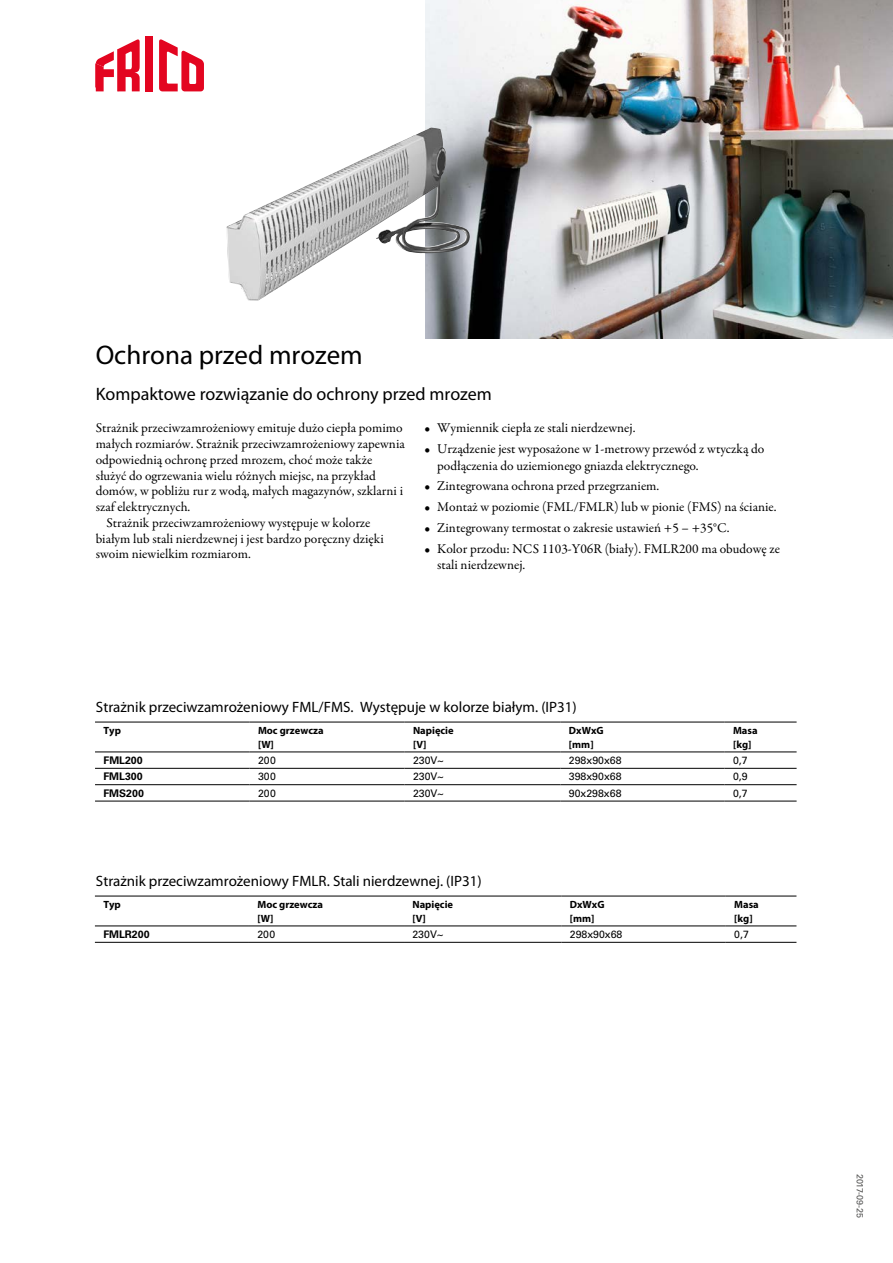
<style>
.page{position:relative;width:893px;height:1263px;background:#fff}
.page>*{position:absolute;margin:0;border:0;box-sizing:border-box;transform-origin:0 0}
.t1{font:27px "Myriad Pro";color:#000}
.t2{font:18px "Myriad Pro";color:#000}
.t3{font:15px "Myriad Pro";color:#000}
.t4{font:13.5px/16.5px "Garamond Premr Pro";color:#000}
.t5{font:700 10.5px/13.5px "Myriad Pro";color:#000}
.t6{font:10.5px "Univers";color:#000}
.t7{font:700 10.5px "Univers";color:#000}
.t8{font:9px "Univers";color:#525251}
</style>
<div class="page">
<img style="left:425px;top:0;width:468px;height:338px">
<img style="left:226px;top:128px;width:211px;height:173px">
<hr style="left:95px;top:896px;width:154px;height:1px;background:#000">
<hr style="left:249px;top:896px;width:155px;height:1px;background:#000">
<hr style="left:404px;top:896px;width:157px;height:1px;background:#000">
<hr style="left:561px;top:896px;width:165px;height:1px;background:#000">
<hr style="left:726px;top:896px;width:70px;height:1px;background:#000">
<hr style="left:95px;top:925px;width:154px;height:1px;background:#000">
<hr style="left:249px;top:925px;width:155px;height:1px;background:#000">
<hr style="left:404px;top:925px;width:157px;height:1px;background:#000">
<hr style="left:561px;top:925px;width:165px;height:1px;background:#000">
<hr style="left:726px;top:925px;width:70px;height:1px;background:#000">
<hr style="left:95px;top:942px;width:154px;height:1px;background:#000">
<hr style="left:249px;top:942px;width:155px;height:1px;background:#000">
<hr style="left:404px;top:942px;width:157px;height:1px;background:#000">
<hr style="left:561px;top:942px;width:165px;height:1px;background:#000">
<hr style="left:726px;top:942px;width:70px;height:1px;background:#000">
<hr style="left:95px;top:722px;width:155px;height:1px;background:#000">
<hr style="left:250px;top:722px;width:155px;height:1px;background:#000">
<hr style="left:405px;top:722px;width:155px;height:1px;background:#000">
<hr style="left:560px;top:722px;width:165px;height:1px;background:#000">
<hr style="left:725px;top:722px;width:72px;height:1px;background:#000">
<hr style="left:95px;top:751px;width:155px;height:1px;background:#000">
<hr style="left:250px;top:751px;width:155px;height:1px;background:#000">
<hr style="left:405px;top:751px;width:155px;height:1px;background:#000">
<hr style="left:560px;top:751px;width:165px;height:1px;background:#000">
<hr style="left:725px;top:751px;width:72px;height:1px;background:#000">
<hr style="left:95px;top:801px;width:155px;height:1px;background:#000">
<hr style="left:250px;top:801px;width:155px;height:1px;background:#000">
<hr style="left:95px;top:768px;width:155px;height:1px;background:#000">
<hr style="left:250px;top:768px;width:155px;height:1px;background:#000">
<hr style="left:405px;top:768px;width:155px;height:1px;background:#000">
<hr style="left:560px;top:768px;width:165px;height:1px;background:#000">
<hr style="left:725px;top:768px;width:72px;height:1px;background:#000">
<hr style="left:95px;top:784px;width:155px;height:1px;background:#000">
<hr style="left:250px;top:784px;width:155px;height:1px;background:#000">
<hr style="left:405px;top:784px;width:155px;height:1px;background:#000">
<hr style="left:560px;top:784px;width:165px;height:1px;background:#000">
<hr style="left:725px;top:784px;width:72px;height:1px;background:#000">
<hr style="left:405px;top:801px;width:155px;height:1px;background:#000">
<hr style="left:560px;top:801px;width:165px;height:1px;background:#000">
<hr style="left:725px;top:801px;width:72px;height:1px;background:#000">
<div style="left:145px;top:36px;width:8px;height:55px;background:#e30520"></div>
<svg style="left:159px;top:39px;width:45px;height:52px"></svg>
<svg style="left:96px;top:39px;width:44px;height:52px"></svg>
<h1 class="t1" style="left:96px;top:340px;width:269px">Ochrona przed mrozem</h1>
<h2 class="t2" style="left:96px;top:385px;width:398px">Kompaktowe rozwiązanie do ochrony przed mrozem</h2>
<p class="t4" style="left:96px;top:420px;width:308px">Strażnik przeciwzamrożeniowy emituje dużo ciepła pomimo</p>
<p class="t4" style="left:96px;top:436px;width:311px">małych rozmiarów. Strażnik przeciwzamrożeniowy zapewnia</p>
<p class="t4" style="left:96px;top:452px;width:278px">odpowiednią ochronę przed mrozem, choć może także</p>
<p class="t4" style="left:96px;top:467px;width:282px">służyć do ogrzewania wielu różnych miejsc, na przykład</p>
<p class="t4" style="left:96px;top:483px;width:309px">domów, w pobliżu rur z wodą, małych magazynów, szklarni i</p>
<p class="t4" style="left:96px;top:499px;width:96px">szaf elektrycznych.</p>
<p class="t4" style="left:106px;top:515px;width:266px">Strażnik przeciwzamrożeniowy występuje w kolorze</p>
<p class="t4" style="left:96px;top:530px;width:290px">białym lub stali nierdzewnej i jest bardzo poręczny dzięki</p>
<p class="t4" style="left:96px;top:546px;width:157px">swoim niewielkim rozmiarom.</p>
<p class="t4" style="left:424px;top:420px;width:213px">• Wymiennik ciepła ze stali nierdzewnej.</p>
<p class="t4" style="left:437px;top:441px;width:329px;text-indent:-13px">• Urządzenie jest wyposażone w 1-metrowy przewód z wtyczką do podłączenia do uziemionego gniazda elektrycznego.</p>
<p class="t4" style="left:424px;top:478px;width:236px">• Zintegrowana ochrona przed przegrzaniem.</p>
<p class="t4" style="left:424px;top:499px;width:354px">• Montaż w poziomie (FML/FMLR) lub w pionie (FMS) na ścianie.</p>
<p class="t4" style="left:424px;top:520px;width:307px">• Zintegrowany termostat o zakresie ustawień +5 – +35°C.</p>
<p class="t4" style="left:437px;top:540px;width:344px;text-indent:-13px">• Kolor przodu: NCS 1103-Y06R (biały). FMLR200 ma obudowę ze stali nierdzewnej.</p>
<p class="t3" style="left:96px;top:698px;width:482px">Strażnik przeciwzamrożeniowy FML/FMS. Występuje w kolorze białym. (IP31)</p>
<p class="t5" style="left:104px;top:724px;width:19px">Typ</p>
<p class="t5" style="left:258px;top:724px;width:67px">Moc grzewcza [W]</p>
<p class="t5" style="left:413px;top:724px;width:42px">Napięcie [V]</p>
<p class="t5" style="left:569px;top:724px;width:36px">DxWxG [mm]</p>
<p class="t5" style="left:733px;top:724px;width:26px">Masa [kg]</p>
<p class="t7" style="left:103px;top:754px;width:41px">FML200</p>
<p class="t6" style="left:258px;top:754px;width:19px">200</p>
<p class="t6" style="left:413px;top:754px;width:32px">230V~</p>
<p class="t6" style="left:569px;top:754px;width:54px">298x90x68</p>
<p class="t6" style="left:733px;top:754px;width:16px">0,7</p>
<p class="t7" style="left:103px;top:771px;width:41px">FML300</p>
<p class="t6" style="left:258px;top:770px;width:19px">300</p>
<p class="t6" style="left:413px;top:770px;width:32px">230V~</p>
<p class="t6" style="left:569px;top:770px;width:54px">398x90x68</p>
<p class="t6" style="left:733px;top:770px;width:16px">0,9</p>
<p class="t7" style="left:103px;top:787px;width:42px">FMS200</p>
<p class="t6" style="left:258px;top:787px;width:19px">200</p>
<p class="t6" style="left:413px;top:787px;width:32px">230V~</p>
<p class="t6" style="left:569px;top:787px;width:54px">90x298x68</p>
<p class="t6" style="left:733px;top:787px;width:16px">0,7</p>
<p class="t3" style="left:96px;top:872px;width:387px">Strażnik przeciwzamrożeniowy FMLR. Stali nierdzewnej. (IP31)</p>
<p class="t5" style="left:103px;top:898px;width:19px">Typ</p>
<p class="t5" style="left:257px;top:898px;width:67px">Moc grzewcza [W]</p>
<p class="t5" style="left:412px;top:898px;width:42px">Napięcie [V]</p>
<p class="t5" style="left:570px;top:898px;width:36px">DxWxG [mm]</p>
<p class="t5" style="left:734px;top:898px;width:26px">Masa [kg]</p>
<p class="t7" style="left:103px;top:928px;width:48px">FMLR200</p>
<p class="t6" style="left:257px;top:928px;width:19px">200</p>
<p class="t6" style="left:412px;top:928px;width:32px">230V~</p>
<p class="t6" style="left:570px;top:928px;width:54px">298x90x68</p>
<p class="t6" style="left:734px;top:928px;width:16px">0,7</p>
<p class="t8" style="left:865px;top:1174px;width:46px;rotate:90deg">2017-09-25</p>
</div>
